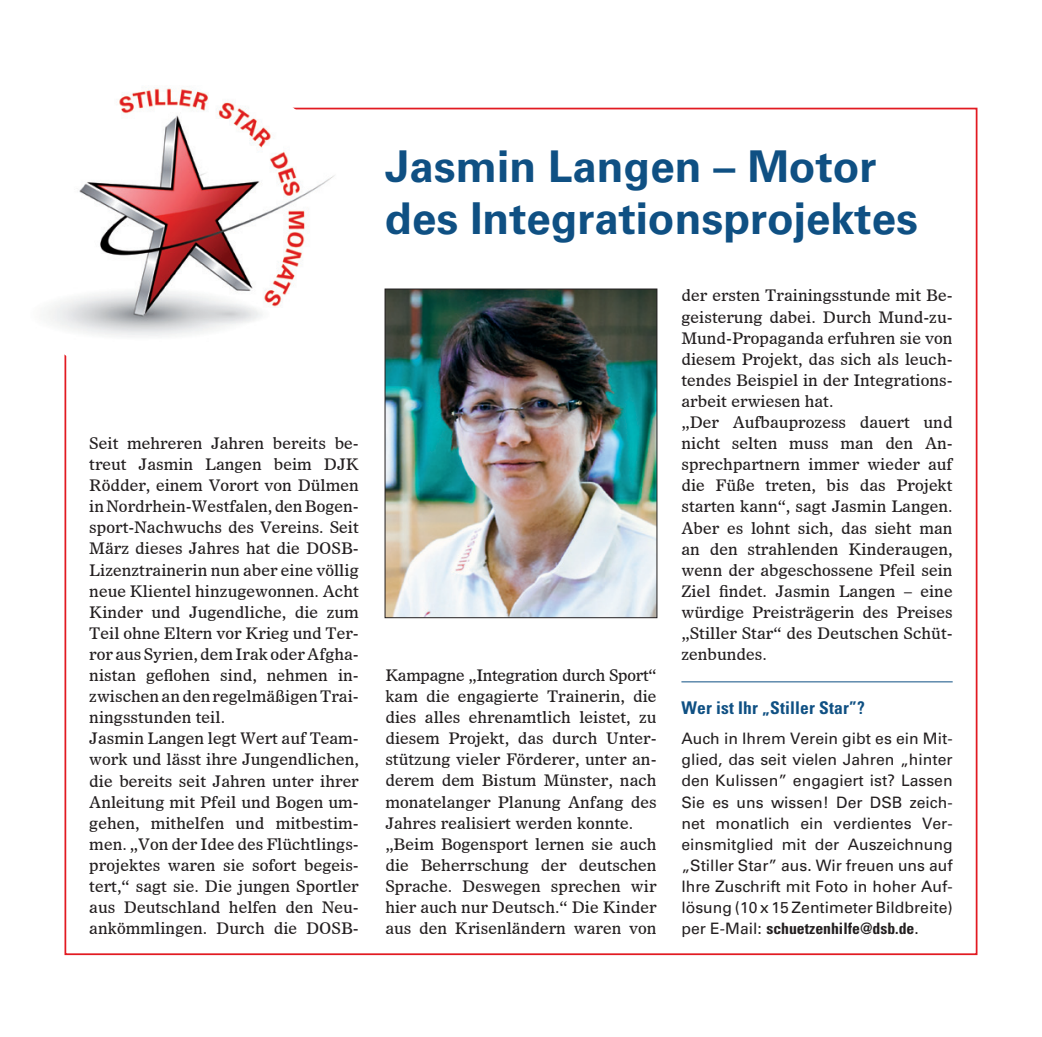
<style>
.page{position:relative;width:1042px;height:1037px;background:#fff}
.page>*{position:absolute;margin:0;border:0;box-sizing:border-box;transform-origin:0 0}
.t1{font:700 43.75px/52.5px "Univers LT Std";color:#0f5083}
.t2{font:700 condensed 17.5px "Univers LT Std";letter-spacing:.01em;color:#0f5083}
.t3{font:15.75px/21.2px "Dutch 811 BT Roman D";color:#231f20}
.t4{font:15.75px/21.2px "Univers LT Std";color:#231f20;text-align:justify}
.s1{font-weight:700;font-stretch:condensed}
</style>
<div class="page">
<img style="left:47px;top:87px;width:305px;height:290px">
<hr style="left:681px;top:681px;width:271px;height:1px;background:#0f5083">
<img style="left:387px;top:291px;width:268px;height:325px">
<div style="left:385px;top:289px;width:272px;height:329px;border:1px solid #231f20"></div>
<p class="t3" style="left:89px;top:432px;width:271px">Seit mehreren Jahren bereits be&shy;treut Jasmin Langen beim DJK Rödder, einem Vorort von Dülmen in Nordrhein-Westfalen, den Bogen&shy;sport-Nachwuchs des Vereins. Seit März dieses Jahres hat die DOSB-Lizenztrainerin nun aber eine völlig neue Klientel hinzugewonnen. Acht Kinder und Jugendliche, die zum Teil ohne Eltern vor Krieg und Ter&shy;ror aus Syrien, dem Irak oder Afgha&shy;nistan geflohen sind, nehmen in&shy;zwischen an den regelmäßigen Trai&shy;ningsstunden teil.<br>Jasmin Langen legt Wert auf Team&shy;work und lässt ihre Jungendlichen, die bereits seit Jahren unter ihrer Anleitung mit Pfeil und Bogen um&shy;gehen, mithelfen und mitbestim&shy;men. „Von der Idee des Flüchtlings&shy;projektes waren sie sofort begeis&shy;tert,“ sagt sie. Die jungen Sportler aus Deutschland helfen den Neu&shy;ankömmlingen. Durch die DOSB-</p>
<h1 class="t1" style="left:385px;top:140px;width:534px">Jasmin Langen – Motor des Integrationsprojektes</h1>
<p class="t3" style="left:385px;top:664px;width:273px">Kampagne „Integration durch Sport“ kam die engagierte Trainerin, die dies alles ehrenamtlich leistet, zu diesem Projekt, das durch Unter&shy;stützung vieler Förderer, unter an&shy;derem dem Bistum Münster, nach monatelanger Planung Anfang des Jahres realisiert werden konnte. „Beim Bogensport lernen sie auch die Beherrschung der deutschen Sprache. Deswegen sprechen wir hier auch nur Deutsch.“ Die Kinder aus den Krisenländern waren von</p>
<p class="t3" style="left:681px;top:285px;width:273px">der ersten Trainingsstunde mit Be&shy;geisterung dabei. Durch Mund-zu-<br>Mund-Propaganda erfuhren sie von diesem Projekt, das sich als leuch&shy;tendes Beispiel in der Integrations&shy;arbeit erwiesen hat.<br>„Der Aufbauprozess dauert und nicht selten muss man den An&shy;sprechpartnern immer wieder auf die Füße treten, bis das Projekt starten kann“, sagt Jasmin Langen.<br>Aber es lohnt sich, das sieht man an den strahlenden Kinderaugen, wenn der abgeschossene Pfeil sein<br>Ziel findet. Jasmin Langen – eine würdige Preisträgerin des Preises „Stiller Star“ des Deutschen Schüt&shy;zenbundes.</p>
<p class="t2" style="left:681px;top:697px;width:185px">Wer ist Ihr „Stiller Star”?</p>
<p class="t4" style="left:681px;top:728px;width:273px">Auch in Ihrem Verein gibt es ein Mit&shy;glied, das seit vielen Jahren „hinter den Kulissen” engagiert ist? Lassen Sie es uns wissen! Der DSB zeich&shy;net monatlich ein verdientes Ver&shy;einsmitglied mit der Auszeichnung „Stiller Star” aus. Wir freuen uns auf Ihre Zuschrift mit Foto in hoher Auf&shy;lösung (10 x 15 Zentimeter Bildbreite) per E-Mail: <span class="s1">schuetzenhilfe@dsb.de</span>.</p>
</div>
